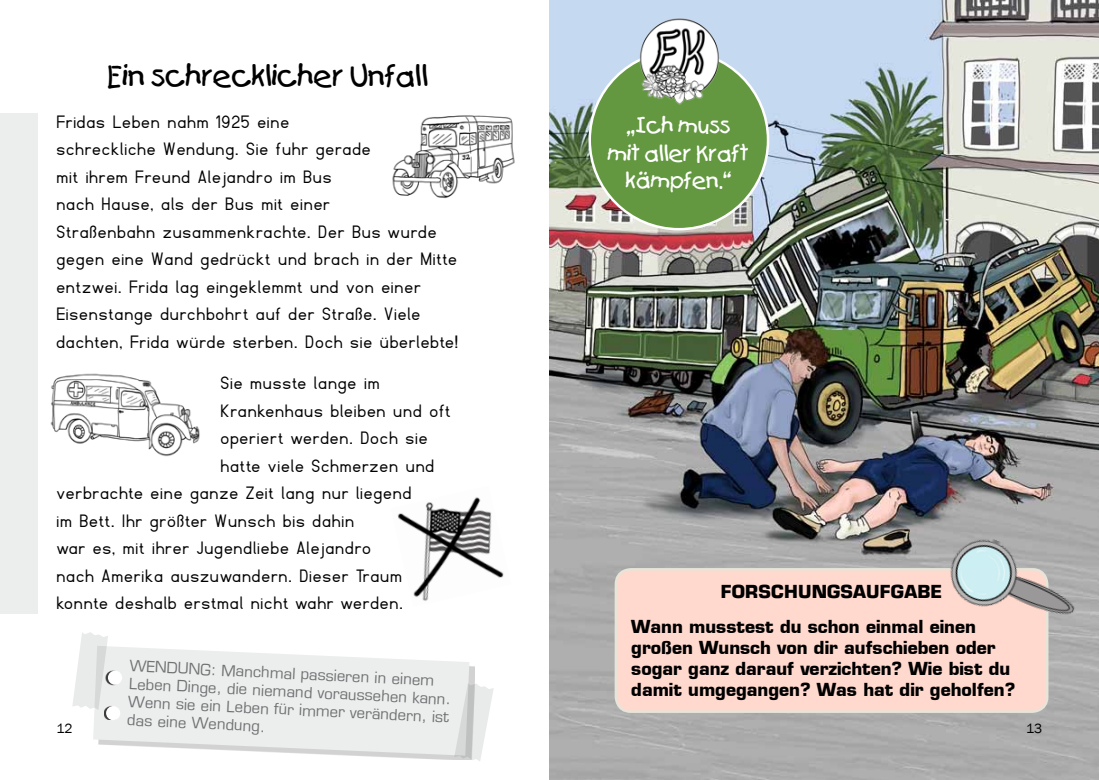
<style>
.page{position:relative;width:1099px;height:780px;background:#fff}
.page>*{position:absolute;margin:0;border:0;box-sizing:border-box;transform-origin:0 0}
.t1{font:28.75px "Catchup";color:#000}
.t2{font:21.62px/27.5px "Catchup";color:#fff;text-align:center}
.t3{font:20px/27.5px "Fibel Nord";letter-spacing:.075em;color:#000}
.t4{font:700 17.5px/21px "Eurostile";color:#000}
.t5{font:15px/18.1px "Eurostile";color:#707172}
.t6{font:13.75px "Franklin Gothic";color:#000}
</style>
<div class="page">
<img style="left:397px;top:497px;width:107px;height:104px">
<img style="left:392px;top:115px;width:123px;height:84px">
<img style="left:549px;top:0;width:549px;height:780px">
<div style="left:0;top:113px;width:38px;height:500px;background:#eceded"></div>
<div style="left:616px;top:569px;width:431px;height:142px;background:#ffd9ce;border-radius:15px"></div>
<div style="left:614px;top:568px;width:434px;height:145px;border:2px solid #e7e5d9;border-radius:15px"></div>
<svg style="left:72px;top:632px;width:36px;height:77px"></svg>
<div style="left:589px;top:51px;width:179px;height:178px;background:#639840;border-radius:50%"></div>
<img style="left:939px;top:527px;width:148px;height:113px">
<div style="left:98px;top:650px;width:377px;height:110px;background:#000;opacity:.18"></div>
<svg style="left:93px;top:645px;width:376px;height:110px;background:#ededed"></svg>
<svg style="left:454px;top:683px;width:40px;height:78px"></svg>
<div style="left:104px;top:670px;width:16px;height:50px;background:#000;opacity:.75"></div>
<div style="left:108px;top:670px;width:14px;height:15px;background:#fff;border-radius:50%"></div>
<div style="left:106px;top:705px;width:14px;height:15px;background:#fff;border-radius:50%"></div>
<img style="left:635px;top:16px;width:89px;height:89px">
<img style="left:50px;top:373px;width:150px;height:84px">
<h1 class="t1" style="left:107px;top:57px;width:323px">Ein schrecklicher Unfall</h1>
<p class="t3" style="left:57px;top:108px;width:402px">Fridas Leben nahm 1925 eine<br>schreckliche Wendung. Sie fuhr gerade<br>mit ihrem Freund Alejandro im Bus<br>nach Hause, als der Bus mit einer<br>Straßenbahn zusammenkrachte. Der Bus wurde gegen eine Wand gedrückt und brach in der Mitte entzwei. Frida lag eingeklemmt und von einer Eisenstange durchbohrt auf der Straße. Viele dachten, Frida würde sterben. Doch sie überlebte!</p>
<p class="t3" style="left:221px;top:369px;width:160px">Sie musste lange im</p>
<p class="t3" style="left:221px;top:397px;width:231px">Krankenhaus bleiben und oft</p>
<p class="t3" style="left:221px;top:424px;width:208px">operiert werden. Doch sie</p>
<p class="t3" style="left:221px;top:452px;width:214px">hatte viele Schmerzen und</p>
<p class="t3" style="left:57px;top:479px;width:356px">verbrachte eine ganze Zeit lang nur liegend</p>
<p class="t3" style="left:57px;top:507px;width:298px">im Bett. Ihr größter Wunsch bis dahin</p>
<p class="t3" style="left:57px;top:534px;width:315px">war es, mit ihrer Jugendliebe Alejandro</p>
<p class="t3" style="left:57px;top:562px;width:346px">nach Amerika auszuwandern. Dieser Traum</p>
<p class="t3" style="left:57px;top:589px;width:347px">konnte deshalb erstmal nicht wahr werden.</p>
<p class="t2" style="left:607px;top:111px;width:142px">„Ich muss mit aller Kraft kämpfen.“</p>
<p class="t4" style="left:631px;top:573px;width:346px;line-height:35.1px;text-indent:89px">Forschungsaufgabe<br>Wann musstest du schon einmal einen</p>
<p class="t4" style="left:631px;top:637px;width:385px">großen Wunsch von dir aufschieben oder sogar ganz darauf verzichten? Wie bist du damit umgegangen? Was hat dir geholfen?</p>
<p class="t5" style="left:130px;top:656px;width:326px;rotate:3deg">Wend ung : Manchmalpassieren in einem Leben Dinge, die niemand voraussehen kann.<br>Wenn sie ein Leben für immer verändern, ist das eine Wendung.</p>
<p class="t6" style="left:56px;top:719px;width:18px">12</p>
<p class="t6" style="left:1026px;top:719px;width:18px">13</p>
</div>
